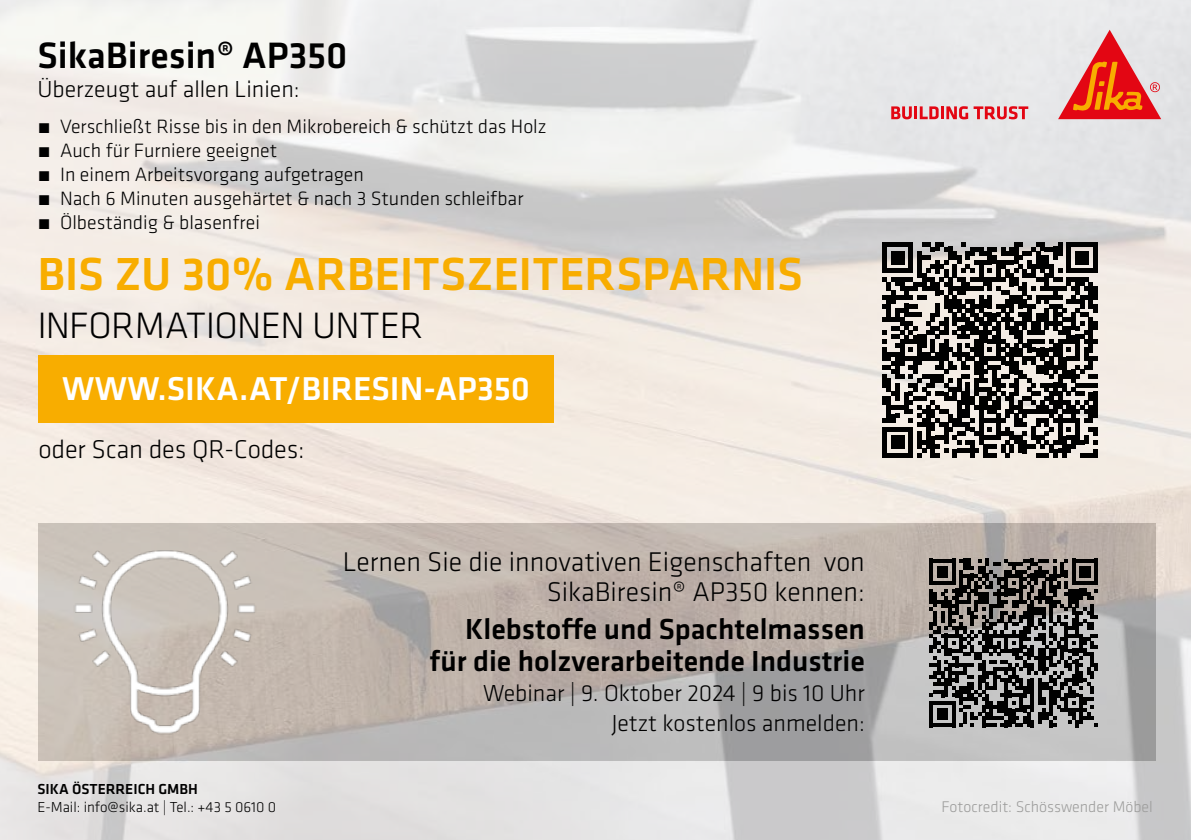
<style>
.page{position:relative;width:1191px;height:840px;background:#fff}
.page>*{position:absolute;margin:0;border:0;box-sizing:border-box;transform-origin:0 0}
.t1{font:500 48px "Klavika";letter-spacing:-.005em;color:#f8ad00}
.t2{font:300 38px "Klavika";letter-spacing:-.015em;color:#000}
.t3{font:500 38px "Klavika";color:#000}
.t4{font:500 34.2px "Klavika";color:#fff}
.t5{font:500 30px/32px "Klavika";color:#000;text-align:right}
.t6{font:300 28px/30px "Klavika";color:#000;text-align:right}
.t7{font:300 26.6px "Klavika";letter-spacing:-.005em;color:#000}
.t8{font:300 24px/30px "Klavika";color:#000;text-align:right}
.t9{font:300 20px/24px "Klavika";color:#000}
.t10{font:300 16px "Klavika";color:#9d9d9c}
.t11{font:300 15px "Klavika";color:#000}
.t12{font:500 15px "Klavika";color:#000}
</style>
<div class="page">
<img style="left:0;top:0;width:1191px;height:839px">
<div style="left:38px;top:355px;width:515px;height:67px;background:#f8ad00"></div>
<svg style="left:882px;top:242px;width:215px;height:215px;background:#666361"></svg>
<svg style="left:929px;top:558px;width:169px;height:169px;background:#585655"></svg>
<svg style="left:891px;top:106px;width:137px;height:13px;background:#e4767d"></svg>
<svg style="left:1058px;top:30px;width:103px;height:89px;background:#e6887a"></svg>
<img style="left:66px;top:543px;width:198px;height:199px">
<h2 class="t3" style="left:37px;top:35px;width:312px">SikaBiresin® AP350</h2>
<p class="t8" style="left:37px;top:74px;width:264px">Überzeugt auf allen Linien:</p>
<p class="t9" style="left:37px;top:115px;width:511px">˺ Verschließt Risse bis in den Mikrobereich &amp; schützt das Holz ˺ Auch für Furniere geeignet<br>˺ In einem Arbeitsvorgang aufgetragen<br>˺ Nach 6 Minuten ausgehärtet &amp; nach 3 Stunden schleifbar<br>˺ Ölbeständig &amp; blasenfrei</p>
<h1 class="t1" style="left:37px;top:247px;width:767px">BIS ZU 30% ARBEITSZEITERSPARNIS</h1>
<h2 class="t2" style="left:37px;top:304px;width:387px">INFORMATIONEN UNTER</h2>
<h3 class="t4" style="left:62px;top:369px;width:469px">WWW.SIKA.AT/BIRESIN-AP350</h3>
<h3 class="t7" style="left:38px;top:435px;width:267px">oder Scan des QR-Codes:</h3>
<h3 class="t6" style="left:343px;top:546px;width:523px">Lernen Sie die innovativen Eigenschaften von<br>SikaBiresin® AP350 kennen:</h3>
<h3 class="t5" style="left:429px;top:613px;width:437px">Klebstoffe und Spachtelmassen für die holzverarbeitende Industrie</h3>
<p class="t8" style="left:483px;top:678px;width:383px">Webinar | 9. Oktober 2024 | 9 bis 10 Uhr<br>Jetzt kostenlos anmelden:</p>
<p class="t12" style="left:37px;top:780px;width:162px">SIKA ÖSTERREICH GMBH</p>
<p class="t11" style="left:37px;top:798px;width:240px">E-Mail: info@sika.at | Tel.: +43 5 0610 0</p>
<p class="t10" style="left:941px;top:797px;width:213px">Fotocredit: Schösswender Möbel</p>
</div>
